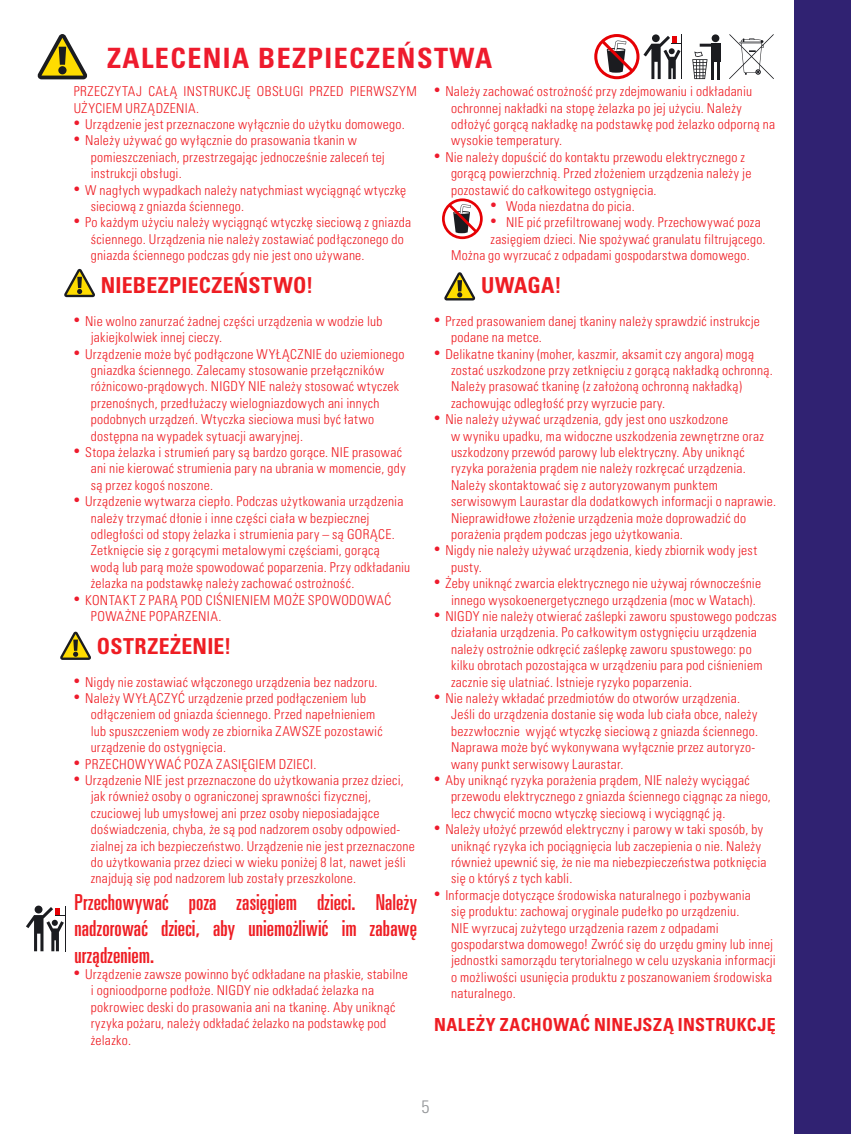
<style>
.page{position:relative;width:851px;height:1134px;background:#fff}
.page>*{position:absolute;margin:0;border:0;box-sizing:border-box;transform-origin:0 0}
.t1{font:28px "Univers LTCYR 67 Bold Cond";letter-spacing:.05em;color:#ee1b2d}
.t2{font:22px/26.4px "Univers LTCYR 59 Ult Cond";letter-spacing:.005em;color:#ee1d23;text-align:justify}
.t3{font:22px "Univers LTCYR 67 Bold Cond";letter-spacing:.01em;color:#ee1d23}
.t4{font:18px "Univers LTCYR 67 Bold Cond";letter-spacing:.02em;color:#ee1d23}
.t5{font:18px "Univers LTCYR 47 Light Cond";color:#939598}
.t6{font:13.6px/16.4px "Univers LTCYR 47 Light Cond";letter-spacing:.025em;color:#ee1d23}
.s1{font-family:"Myriad Pro";font-stretch:condensed;font-size:24px;color:#ee1b2d}
</style>
<div class="page">
<svg style="left:37px;top:34px;width:50px;height:45px"></svg>
<hr style="left:681px;top:35px;width:1px;height:44px;background:#1b1c20">
<svg style="left:692px;top:52px;width:15px;height:27px"></svg>
<svg style="left:594px;top:34px;width:87px;height:45px"></svg>
<div style="left:711px;top:44px;width:9px;height:18px;background:#1b1c20"></div>
<hr style="left:711px;top:61px;width:3px;height:18px;background:#1b1c20">
<hr style="left:717px;top:61px;width:3px;height:18px;background:#1b1c20">
<hr style="left:699px;top:44px;width:14px;height:3px;background:#1b1c20">
<div style="left:711px;top:34px;width:8px;height:8px;background:#1b1c20;border-radius:50%"></div>
<svg style="left:729px;top:34px;width:44px;height:45px"></svg>
<hr style="left:65px;top:906px;width:1px;height:45px;background:#1b1c20">
<svg style="left:26px;top:907px;width:39px;height:44px"></svg>
<svg style="left:442px;top:198px;width:40px;height:41px"></svg>
<svg style="left:64px;top:269px;width:31px;height:28px"></svg>
<svg style="left:60px;top:632px;width:31px;height:28px"></svg>
<svg style="left:444px;top:272px;width:31px;height:28px"></svg>
<div style="left:794px;top:0;width:56px;height:1134px;background:#302272"></div>
<p class="t1" style="left:107px;top:41px;width:386px">ZALECENIA BEZPIECZEŃSTWA</p>
<p class="t6" style="left:74px;top:82px;width:345px">PRZECZYTAJ CAŁĄ INSTRUKCJĘ OBSŁUGI PRZED PIERWSZYM<br>UŻYCIEM URZĄDZENIA.</p>
<p class="t6" style="left:74px;top:115px;width:332px"><span class="s1">•</span> Urządzenie jest przeznaczone wyłącznie do użytku domowego.</p>
<p class="t6" style="left:91px;top:132px;width:296px;text-indent:-17px"><span class="s1">•</span> Należy używać go wyłącznie do prasowania tkanin w pomieszczeniach, przestrzegając jednocześnie zaleceń tej instrukcji obsługi.</p>
<p class="t6" style="left:91px;top:181px;width:317px;text-indent:-17px"><span class="s1">•</span> W nagłych wypadkach należy natychmiast wyciągnąć wtyczkę sieciową z gniazda ściennego.</p>
<p class="t6" style="left:91px;top:214px;width:322px;text-indent:-17px"><span class="s1">•</span> Po każdym użyciu należy wyciągnąć wtyczkę sieciową z gniazda ściennego. Urządzenia nie należy zostawiać podłączonego do gniazda ściennego podczas gdy nie jest ono używane.</p>
<p class="t3" style="left:101px;top:272px;width:214px">NIEBEZPIECZEŃSTWO!</p>
<p class="t6" style="left:91px;top:312px;width:293px;text-indent:-17px"><span class="s1">•</span> Nie wolno zanurzać żadnej części urządzenia w wodzie lub jakiejkolwiek innej cieczy.</p>
<p class="t6" style="left:91px;top:345px;width:315px;text-indent:-17px"><span class="s1">•</span> Urządzenie może być podłączone WYŁĄCZNIE do uziemionego gniazdka ściennego. Zalecamy stosowanie przełączników różnicowo-prądowych. NIGDY NIE należy stosować wtyczek przenośnych, przedłużaczy wielogniazdowych ani innych podobnych urządzeń. Wtyczka sieciowa musi być łatwo dostępna na wypadek sytuacji awaryjnej.</p>
<p class="t6" style="left:91px;top:443px;width:316px;text-indent:-17px"><span class="s1">•</span> Stopa żelazka i strumień pary są bardzo gorące. NIE prasować ani nie kierować strumienia pary na ubrania w momencie, gdy są przez kogoś noszone.</p>
<p class="t6" style="left:91px;top:492px;width:321px;text-indent:-17px"><span class="s1">•</span> Urządzenie wytwarza ciepło. Podczas użytkowania urządzenia należy trzymać dłonie i inne części ciała w bezpiecznej odległości od stopy żelazka i strumienia pary – są GORĄCE.<br>Zetknięcie się z gorącymi metalowymi częściami, gorącą wodą lub parą może spowodować poparzenia. Przy odkładaniu żelazka na podstawkę należy zachować ostrożność.</p>
<p class="t6" style="left:91px;top:591px;width:302px;text-indent:-17px"><span class="s1">•</span> KONTAKT Z PARĄ POD CIŚNIENIEM MOŻE SPOWODOWAĆ<br>POWAŻNE POPARZENIA.</p>
<p class="t3" style="left:97px;top:632px;width:136px">OSTRZEŻENIE!</p>
<p class="t6" style="left:74px;top:673px;width:305px"><span class="s1">•</span> Nigdy nie zostawiać włączonego urządzenia bez nadzoru.</p>
<p class="t6" style="left:91px;top:689px;width:293px;text-indent:-17px"><span class="s1">•</span> Należy WYŁĄCZYĆ urządzenie przed podłączeniem lub odłączeniem od gniazda ściennego. Przed napełnieniem lub spuszczeniem wody ze zbiornika ZAWSZE pozostawić urządzenie do ostygnięcia.</p>
<p class="t6" style="left:74px;top:755px;width:244px"><span class="s1">•</span> PRZECHOWYWAĆ POZA ZASIĘGIEM DZIECI.</p>
<p class="t6" style="left:91px;top:771px;width:325px;text-indent:-17px"><span class="s1">•</span> Urządzenie NIE jest przeznaczone do użytkowania przez dzieci, jak również osoby o ograniczonej sprawności fizycznej, czuciowej lub umysłowej ani przez osoby nieposiadające doświadczenia, chyba, że są pod nadzorem osoby odpowied&shy;zialnej za ich bezpieczeństwo. Urządzenie nie jest przeznaczone do użytkowania przez dzieci w wieku poniżej 8 lat, nawet jeśli znajdują się pod nadzorem lub zostały przeszkolone.</p>
<p class="t2" style="left:74px;top:887px;width:344px">Przechowywać poza zasięgiem dzieci. Należy nadzorować dzieci, aby uniemożliwić im zabawę urządzeniem.</p>
<p class="t6" style="left:91px;top:965px;width:318px;text-indent:-17px"><span class="s1">•</span> Urządzenie zawsze powinno być odkładane na płaskie, stabilne i ognioodporne podłoże. NIGDY nie odkładać żelazka na pokrowiec deski do prasowania ani na tkaninę. Aby uniknąć ryzyka pożaru, należy odkładać żelazko na podstawkę pod żelazko.</p>
<p class="t6" style="left:451px;top:82px;width:325px;text-indent:-17px"><span class="s1">•</span> Należy zachować ostrożność przy zdejmowaniu i odkładaniu ochronnej nakładki na stopę żelazka po jej użyciu. Należy odłożyć gorącą nakładkę na podstawkę pod żelazko odporną na wysokie temperatury.</p>
<p class="t6" style="left:451px;top:148px;width:302px;text-indent:-17px"><span class="s1">•</span> Nie należy dopuścić do kontaktu przewodu elektrycznego z gorącą powierzchnią. Przed złożeniem urządzenia należy je pozostawić do całkowitego ostygnięcia.</p>
<p class="t6" style="left:490px;top:197px;width:146px"><span class="s1">•</span> Woda niezdatna do picia.</p>
<p class="t6" style="left:490px;top:214px;width:272px"><span class="s1">•</span> NIE pić przefiltrowanej wody. Przechowywać poza</p>
<p class="t6" style="left:490px;top:230px;width:276px">zasięgiem dzieci. Nie spożywać granulatu filtrującego.</p>
<p class="t6" style="left:451px;top:246px;width:300px">Można go wyrzucać z odpadami gospodarstwa domowego.</p>
<p class="t3" style="left:481px;top:272px;width:82px">UWAGA!</p>
<p class="t6" style="left:451px;top:312px;width:310px;text-indent:-17px"><span class="s1">•</span> Przed prasowaniem danej tkaniny należy sprawdzić instrukcje podane na metce.</p>
<p class="t6" style="left:451px;top:345px;width:323px;text-indent:-17px"><span class="s1">•</span> Delikatne tkaniny (moher, kaszmir, aksamit czy angora) mogą zostać uszkodzone przy zetknięciu z gorącą nakładką ochronną.<br>Należy prasować tkaninę (z założoną ochronną nakładką) zachowując odległość przy wyrzucie pary.</p>
<p class="t6" style="left:451px;top:410px;width:326px;text-indent:-17px"><span class="s1">•</span> Nie należy używać urządzenia, gdy jest ono uszkodzone<br>w wyniku upadku, ma widoczne uszkodzenia zewnętrzne oraz uszkodzony przewód parowy lub elektryczny. Aby uniknąć ryzyka porażenia prądem nie należy rozkręcać urządzenia.<br>Należy skontaktować się z autoryzowanym punktem serwisowym Laurastar dla dodatkowych informacji o naprawie.<br>Nieprawidłowe złożenie urządzenia może doprowadzić do porażenia prądem podczas jego użytkowania.</p>
<p class="t6" style="left:451px;top:542px;width:307px;text-indent:-17px"><span class="s1">•</span> Nigdy nie należy używać urządzenia, kiedy zbiornik wody jest pusty.</p>
<p class="t6" style="left:451px;top:574px;width:311px;text-indent:-17px"><span class="s1">•</span> Żeby uniknąć zwarcia elektrycznego nie używaj równocześnie innego wysokoenergetycznego urządzenia (moc w Watach).</p>
<p class="t6" style="left:451px;top:607px;width:327px;text-indent:-17px"><span class="s1">•</span> NIGDY nie należy otwierać zaślepki zaworu spustowego podczas działania urządzenia. Po całkowitym ostygnięciu urządzenia należy ostrożnie odkręcić zaślepkę zaworu spustowego: po kilku obrotach pozostająca w urządzeniu para pod ciśnieniem zacznie się ulatniać. Istnieje ryzyko poparzenia.</p>
<p class="t6" style="left:451px;top:689px;width:308px;text-indent:-17px"><span class="s1">•</span> Nie należy wkładać przedmiotów do otworów urządzenia.<br>Jeśli do urządzenia dostanie się woda lub ciała obce, należy bezzwłocznie wyjąć wtyczkę sieciową z gniazda ściennego.<br>Naprawa może być wykonywana wyłącznie przez autoryzo&shy;wany punkt serwisowy Laurastar.</p>
<p class="t6" style="left:451px;top:771px;width:321px;text-indent:-17px"><span class="s1">•</span> Aby uniknąć ryzyka porażenia prądem, NIE należy wyciągać przewodu elektrycznego z gniazda ściennego ciągnąc za niego, lecz chwycić mocno wtyczkę sieciową i wyciągnąć ją.</p>
<p class="t6" style="left:451px;top:820px;width:317px;text-indent:-17px"><span class="s1">•</span> Należy ułożyć przewód elektryczny i parowy w taki sposób, by uniknąć ryzyka ich pociągnięcia lub zaczepienia o nie. Należy również upewnić się, że nie ma niebezpieczeństwa potknięcia się o któryś z tych kabli.</p>
<p class="t6" style="left:451px;top:886px;width:326px;text-indent:-17px"><span class="s1">•</span> Informacje dotyczące środowiska naturalnego i pozbywania<br>się produktu: zachowaj oryginale pudełko po urządzeniu.<br>NIE wyrzucaj zużytego urządzenia razem z odpadami gospodarstwa domowego! Zwróć się do urzędu gminy lub innej jednostki samorządu terytorialnego w celu uzyskania informacji o możliwości usunięcia produktu z poszanowaniem środowiska naturalnego.</p>
<p class="t4" style="left:434px;top:1013px;width:343px">NALEŻY ZACHOWAĆ NINEJSZĄ INSTRUKCJĘ</p>
<h3 class="t5" style="left:421px;top:1094px;width:9px">5</h3>
</div>
